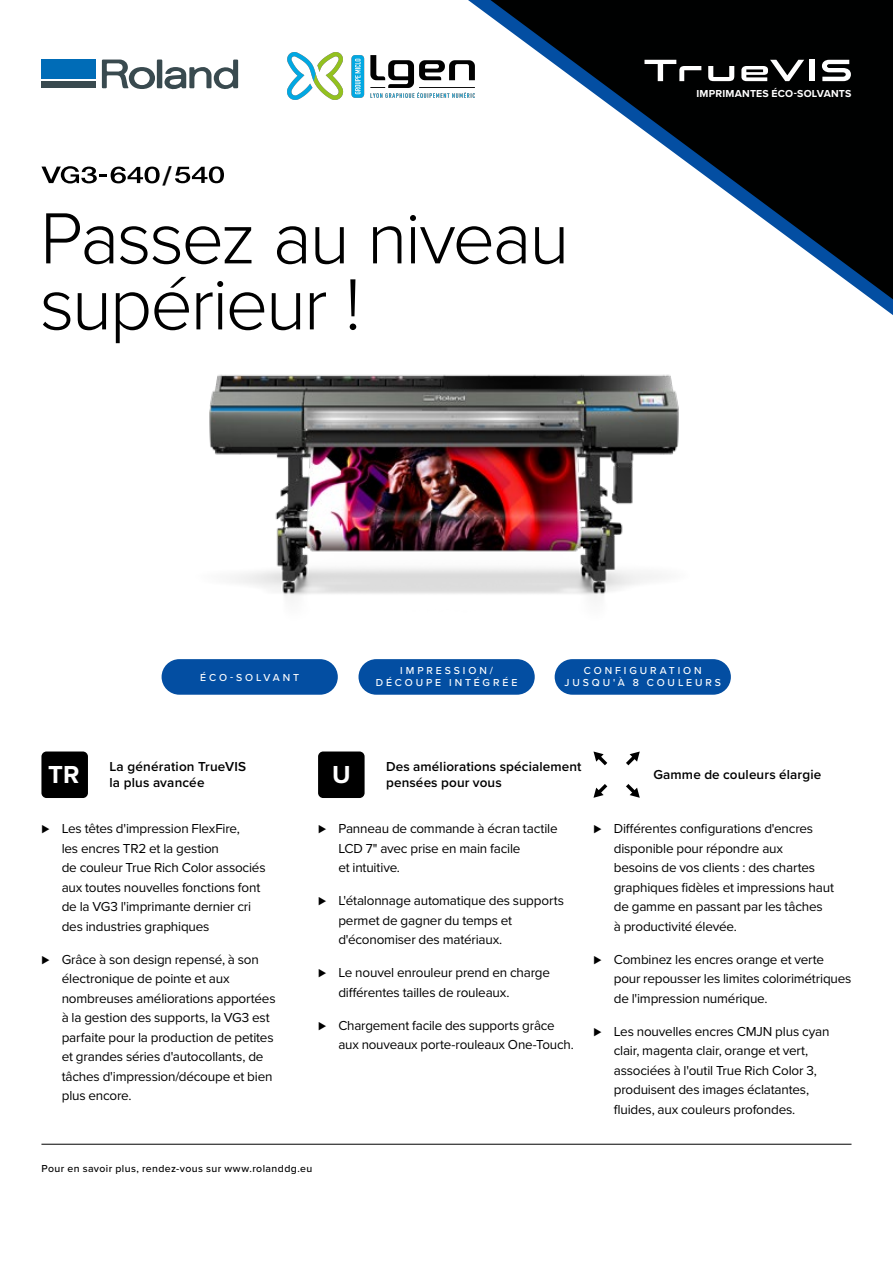
<style>
.page{position:relative;width:893px;height:1263px;background:#fff}
.page>*{position:absolute;margin:0;border:0;box-sizing:border-box;transform-origin:0 0}
.t1{font:300 75px/66px "Proxima Nova";letter-spacing:-.035em;color:#000}
.t2{font:700 27.45px "Proxima Nova";color:#000}
.t3{font:700 25.5px "Proxima Nova";color:#fff}
.t4{font:13.5px/19.5px "Proxima Nova";letter-spacing:-.015em;color:#000}
.t5{font:600 13.5px/16.2px "Proxima Nova";letter-spacing:.01em;color:#000}
.t6{font:500 10.5px/12px "Proxima Nova";letter-spacing:.275em;color:#fff;text-align:center}
.t7{font:500 10.5px "Proxima Nova";letter-spacing:.04em;color:#000}
.t8{font:700 10.5px "Proxima Nova";letter-spacing:.02em;color:#fff}
</style>
<div class="page">
<svg style="left:490px;top:0;width:403px;height:299px;fill:#000101"></svg>
<img style="left:161px;top:227px;width:584px;height:451px">
<div style="left:162px;top:659px;width:176px;height:36px;background:#034ea2;border-radius:18px"></div>
<div style="left:358px;top:659px;width:177px;height:36px;background:#034ea2;border-radius:18px"></div>
<div style="left:555px;top:659px;width:176px;height:36px;background:#034ea2;border-radius:18px"></div>
<div style="left:41px;top:751px;width:47px;height:47px;background:#000;border-radius:5px"></div>
<div style="left:318px;top:751px;width:47px;height:47px;background:#000;border-radius:5px"></div>
<svg style="left:593px;top:751px;width:47px;height:47px"></svg>
<hr style="left:41px;top:1144px;width:810px;height:1px;background:#000101">
<div style="left:809px;top:60px;width:6px;height:21px;background:#fff"></div>
<svg style="left:708px;top:66px;width:26px;height:15px"></svg>
<svg style="left:644px;top:60px;width:57px;height:21px"></svg>
<svg style="left:741px;top:60px;width:63px;height:21px"></svg>
<svg style="left:822px;top:60px;width:29px;height:21px"></svg>
<div style="left:157px;top:60px;width:5px;height:28px;background:#394a4f"></div>
<svg style="left:164px;top:60px;width:74px;height:30px"></svg>
<svg style="left:102px;top:60px;width:53px;height:29px"></svg>
<div style="left:41px;top:82px;width:55px;height:6px;background:#394a4f"></div>
<div style="left:41px;top:60px;width:55px;height:19px;background:#006cb7"></div>
<svg style="left:175px;top:166px;width:49px;height:17px"></svg>
<svg style="left:41px;top:166px;width:119px;height:17px"></svg>
<img style="left:287px;top:52px;width:188px;height:48px">
<h2 class="t2" style="left:163px;top:155px;width:11px">/</h2>
<h1 class="t1" style="left:40px;top:201px;width:531px">Passez au niveau supérieur !</h1>
<p class="t8" style="left:696px;top:86px;width:157px">IMPRIMANTES ÉCO-SOLVANTS</p>
<p class="t6" style="left:200px;top:671px;width:100px">ÉCO-SOLVANT</p>
<p class="t6" style="left:376px;top:664px;width:143px">IMPRESSION/<br>DÉCOUPE INTÉGRÉE</p>
<p class="t6" style="left:565px;top:664px;width:158px">CONFIGURATION<br>JUSQU'À 8 COULEURS</p>
<h3 class="t3" style="left:48px;top:755px;width:33px">TR</h3>
<p class="t5" style="left:109px;top:757px;width:138px">La génération TrueVIS la plus avancée</p>
<p class="t4" style="left:62px;top:818px;width:205px;text-indent:-20px">⊲ Les têtes d'impression FlexFire,<br>les encres TR2 et la gestion<br>de couleur True Rich Color associés aux toutes nouvelles fonctions font de la VG3 l'imprimante dernier cri des industries graphiques</p>
<p class="t4" style="left:62px;top:949px;width:215px;text-indent:-20px">⊲ Grâce à son design repensé, à son électronique de pointe et aux nombreuses améliorations apportées à la gestion des supports, la VG3 est parfaite pour la production de petites et grandes séries d'autocollants, de tâches d'impression/découpe et bien plus encore.</p>
<h3 class="t3" style="left:332px;top:755px;width:20px">U</h3>
<p class="t5" style="left:386px;top:757px;width:197px">Des améliorations spécialement</p>
<p class="t5" style="left:386px;top:774px;width:117px">pensées pour vous</p>
<p class="t5" style="left:653px;top:766px;width:169px">Gamme de couleurs élargie</p>
<p class="t4" style="left:338px;top:818px;width:221px;text-indent:-20px">⊲ Panneau de commande à écran tactile<br>LCD 7" avec prise en main facile<br>et intuitive.</p>
<p class="t4" style="left:338px;top:890px;width:227px;text-indent:-20px">⊲ L'étalonnage automatique des supports permet de gagner du temps et d'économiser des matériaux.</p>
<p class="t4" style="left:338px;top:962px;width:213px;text-indent:-20px">⊲ Le nouvel enrouleur prend en charge différentes tailles de rouleaux.</p>
<p class="t4" style="left:338px;top:1015px;width:237px;text-indent:-20px">⊲ Chargement facile des supports grâce aux nouveaux porte-rouleaux One-Touch.</p>
<p class="t4" style="left:614px;top:818px;width:222px;text-indent:-20px">⊲ Différentes configurations d'encres disponible pour répondre aux<br>besoins de vos clients : des chartes graphiques fidèles et impressions haut de gamme en passant par les tâches<br>à productivité élevée.</p>
<p class="t4" style="left:614px;top:949px;width:239px;text-indent:-20px">⊲ Combinez les encres orange et verte pour repousser les limites colorimétriques de l'impression numérique.</p>
<p class="t4" style="left:614px;top:1021px;width:217px;text-indent:-20px">⊲ Les nouvelles encres CMJN plus cyan clair, magenta clair, orange et vert, associées à l'outil True Rich Color 3, produisent des images éclatantes, fluides, aux couleurs profondes.</p>
<p class="t7" style="left:41px;top:1161px;width:272px">Pour en savoir plus, rendez-vous sur www.rolanddg.eu</p>
</div>
